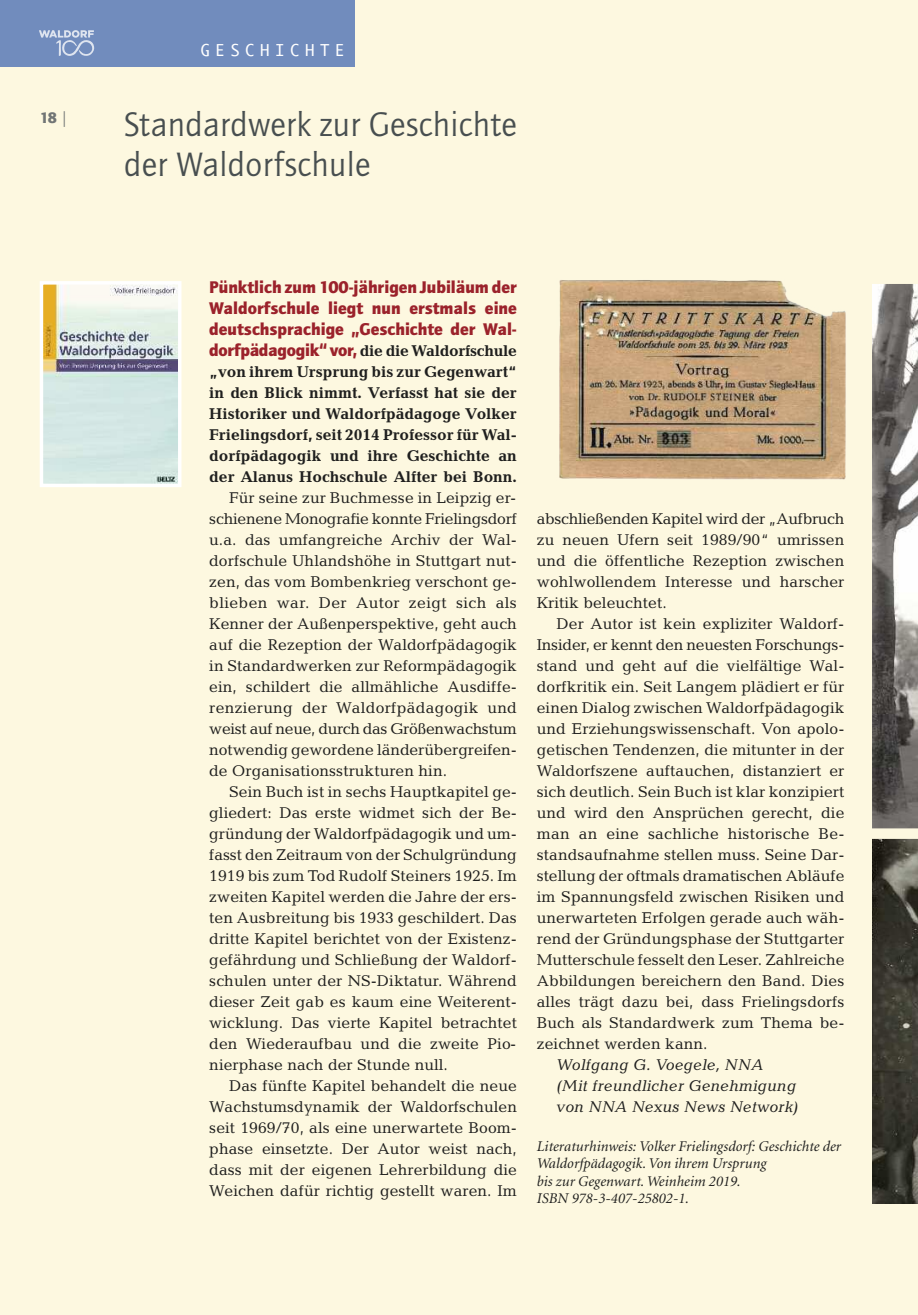
<style>
.page{position:relative;width:918px;height:1315px;background:#fdf8e0}
.page>*{position:absolute;margin:0;border:0;box-sizing:border-box;transform-origin:0 0}
.t1{font:35px/40.2px "Quay Sans";letter-spacing:.01em;color:#484f50}
.t2{font:900 17.5px/21px "Quay Sans";color:#9b222b;text-align:justify}
.t3{font:15.75px/21px "Candida";letter-spacing:.005em;color:#1f1f1e;text-align:justify}
.t4{font:700 15.75px/21px "Candida";color:#1f1f1e;text-align:justify}
.t5{font:italic 15.75px/21px "Candida";letter-spacing:.005em;color:#1f1f1e}
.t6{font:15.75px "Monaco";letter-spacing:.35em;color:#fff}
.t7{font:900 15.75px "Quay Sans";color:#717575}
.t8{font:italic 14.88px/17.5px "Minion";letter-spacing:.005em;color:#1f1f1e}
.s1{font-weight:400}
.s2{font-family:"Quay Sans";font-weight:900;font-size:17.5px;color:#9b222b}
</style>
<div class="page">
<img style="left:872px;top:839px;width:46px;height:364px">
<img style="left:45px;top:286px;width:131px;height:196px">
<div style="left:40px;top:281px;width:141px;height:206px;border:4px solid #fff"></div>
<div style="left:0;top:0;width:355px;height:67px;background:#718cbd"></div>
<svg style="left:39px;top:30px;width:55px;height:26px"></svg>
<svg style="left:872px;top:284px;width:46px;height:544px;background:#7e7b79"></svg>
<img style="left:559px;top:280px;width:287px;height:200px">
<p class="t6" style="left:200px;top:41px;width:146px">GESCHICHTE</p>
<p class="t7" style="left:40px;top:108px;width:30px">18 <span class="s1">|</span></p>
<h1 class="t1" style="left:124px;top:103px;width:394px">Standardwerk zur Geschichte der Waldorfschule</h1>
<p class="t2" style="left:209px;top:276px;width:309px">Pünktlich zum 100-jährigen Jubiläum der Waldorfschule liegt nun erstmals eine deutschsprachige „Geschichte der Wal-</p>
<p class="t4" style="left:209px;top:342px;width:309px"><span class="s2">dorfpädagogik“ vor,</span> die die Waldorfschule „von ihrem Ursprung bis zur Gegenwart“ in den Blick nimmt. Verfasst hat sie der Historiker und Waldorfpädagoge Volker Frielingsdorf, seit 2014 Professor für Wal&shy;dorfpädagogik und ihre Geschichte an der Alanus Hochschule Alfter bei Bonn.</p>
<p class="t3" style="left:209px;top:489px;width:309px;text-indent:20px">Für seine zur Buchmesse in Leipzig er&shy;schienene Monografie konnte Frielingsdorf u.a. das umfangreiche Archiv der Wal&shy;dorfschule Uhlandshöhe in Stuttgart nut&shy;zen, das vom Bombenkrieg verschont ge&shy;blieben war. Der Autor zeigt sich als Kenner der Außenperspektive, geht auch auf die Rezeption der Waldorfpädagogik in Standardwerken zur Reformpädagogik ein, schildert die allmähliche Ausdiffe&shy;renzierung der Waldorfpädagogik und weist auf neue, durch das Größenwachstum notwendig gewordene länderübergreifen&shy;de Organisationsstrukturen hin.</p>
<p class="t3" style="left:209px;top:783px;width:309px;text-indent:20px">Sein Buch ist in sechs Hauptkapitel ge&shy;gliedert: Das erste widmet sich der Be&shy;gründung der Waldorfpädagogik und um&shy;fasst den Zeitraum von der Schulgründung 1919 bis zum Tod Rudolf Steiners 1925. Im zweiten Kapitel werden die Jahre der ers&shy;ten Ausbreitung bis 1933 geschildert. Das dritte Kapitel berichtet von der Existenz&shy;gefährdung und Schließung der Waldorf&shy;schulen unter der NS-Diktatur. Während dieser Zeit gab es kaum eine Weiterent&shy;wicklung. Das vierte Kapitel betrachtet den Wiederaufbau und die zweite Pio&shy;nierphase nach der Stunde null.</p>
<p class="t3" style="left:209px;top:1077px;width:309px;text-indent:20px">Das fünfte Kapitel behandelt die neue Wachstumsdynamik der Waldorfschulen seit 1969/70, als eine unerwartete Boom&shy;phase einsetzte. Der Autor weist nach, dass mit der eigenen Lehrerbildung die Weichen dafür richtig gestellt waren. Im</p>
<p class="t3" style="left:537px;top:510px;width:309px">abschließenden Kapitel wird der „Aufbruch zu neuen Ufern seit 1989/90“ umrissen und die öffentliche Rezeption zwischen wohlwollendem Interesse und harscher Kritik beleuchtet.</p>
<p class="t3" style="left:537px;top:615px;width:309px;text-indent:20px">Der Autor ist kein expliziter Waldorf-Insider, er kennt den neuesten Forschungs&shy;stand und geht auf die vielfältige Wal&shy;dorfkritik ein. Seit Langem plädiert er für einen Dialog zwischen Waldorfpädagogik und Erziehungswissenschaft. Von apolo&shy;getischen Tendenzen, die mitunter in der Waldorfszene auftauchen, distanziert er sich deutlich. Sein Buch ist klar konzipiert und wird den Ansprüchen gerecht, die man an eine sachliche historische Be&shy;standsaufnahme stellen muss. Seine Dar&shy;stellung der oftmals dramatischen Abläufe im Spannungsfeld zwischen Risiken und unerwarteten Erfolgen gerade auch wäh&shy;rend der Gründungsphase der Stuttgarter Mutterschule fesselt den Leser. Zahlreiche Abbildungen bereichern den Band. Dies alles trägt dazu bei, dass Frielingsdorfs Buch als Standardwerk zum Thema be&shy;zeichnet werden kann.</p>
<p class="t5" style="left:556px;top:1056px;width:243px">Wolfgang G. Voegele, NNA<br>(Mit freundlicher Genehmigung von NNA Nexus News Network)</p>
<p class="t8" style="left:537px;top:1138px;width:306px">Literaturhinweis: Volker Frielingsdorf: Geschichte der Waldorfpädagogik.Von ihrem Ursprung<br>bis zur Gegenwart. Weinheim 2019.<br>ISBN 978-3-407-25802-1.</p>
</div>
